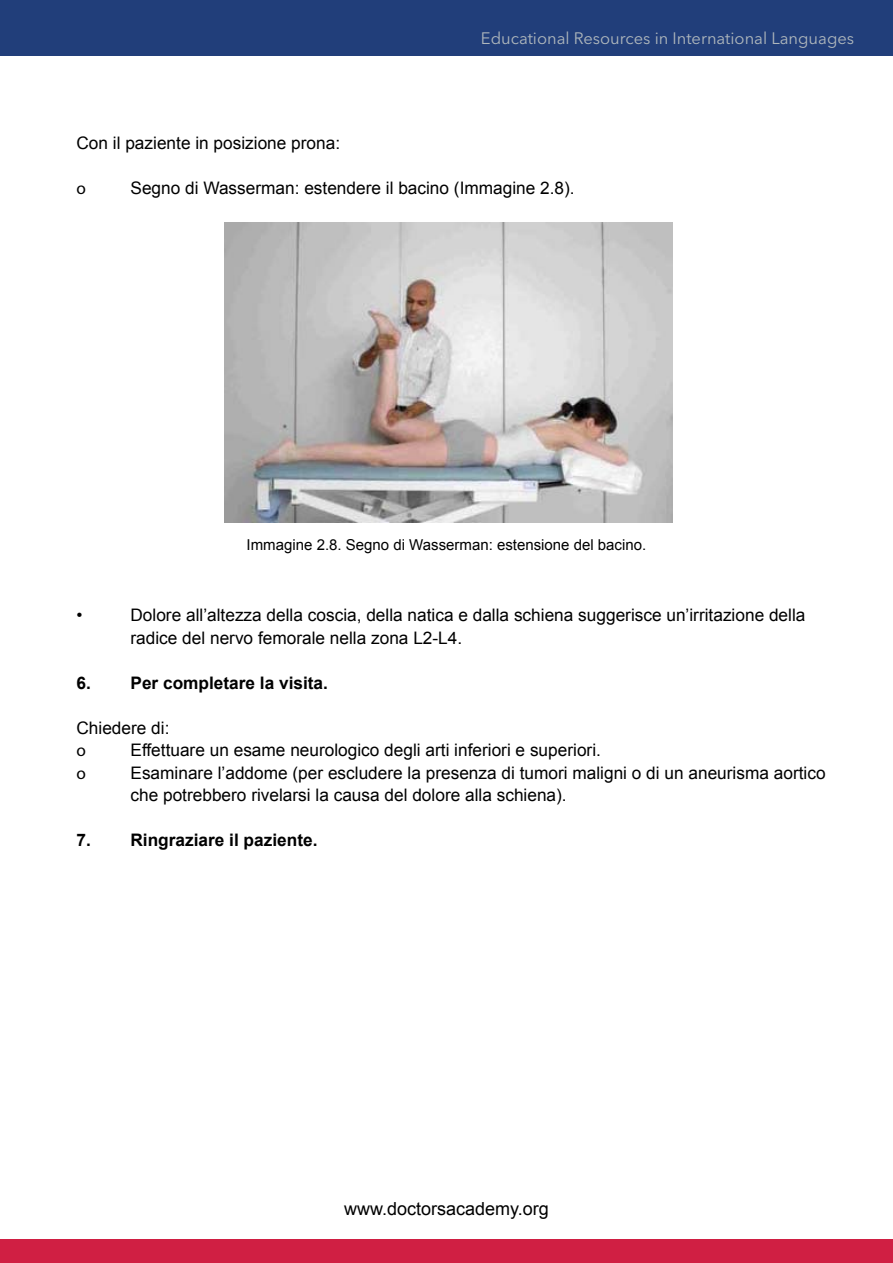
<style>
.page{position:relative;width:893px;height:1263px;background:#fff}
.page>*{position:absolute;margin:0;border:0;box-sizing:border-box;transform-origin:0 0}
.t1{font:18px "Arial";color:#000}
.t2{font:17.25px/22.5px "Arial";color:#000}
.t3{font:700 17.25px "Arial";color:#000}
.t4{font:17.25px "Myriad Pro";color:#000}
.t5{font:16.5px "Avenir Next LT Pro";color:#afb7bc}
.t6{font:15px "Arial";color:#000}
</style>
<div class="page">
<div style="left:0;top:0;width:893px;height:56px;background:#213e7a"></div>
<div style="left:0;top:1239px;width:893px;height:24px;background:#d01f43"></div>
<img style="left:225px;top:222px;width:447px;height:300px">
<p class="t5" style="left:481px;top:29px;width:375px">Educational Resources in International Languages</p>
<p class="t2" style="left:76px;top:132px;width:265px">Con il paziente in posizione prona:</p>
<p class="t4" style="left:76px;top:177px;width:11px">o</p>
<p class="t2" style="left:130px;top:177px;width:446px">Segno di Wasserman: estendere il bacino (Immagine 2.8).</p>
<p class="t6" style="left:247px;top:534px;width:401px">Immagine 2.8. Segno di Wasserman: estensione del bacino.</p>
<p class="t2" style="left:76px;top:604px;width:8px">•</p>
<p class="t2" style="left:130px;top:604px;width:676px">Dolore all’altezza della coscia, della natica e dalla schiena suggerisce un’irritazione della radice del nervo femorale nella zona L2-L4.</p>
<p class="t3" style="left:76px;top:671px;width:253px">6. Per completare la visita.</p>
<p class="t2" style="left:76px;top:717px;width:94px">Chiedere di:</p>
<p class="t4" style="left:76px;top:740px;width:11px">o</p>
<p class="t2" style="left:130px;top:739px;width:472px">Effettuare un esame neurologico degli arti inferiori e superiori.</p>
<p class="t4" style="left:76px;top:762px;width:11px">o</p>
<p class="t2" style="left:130px;top:762px;width:697px">Esaminare l’addome (per escludere la presenza di tumori maligni o di un aneurisma aortico che potrebbero rivelarsi la causa del dolore alla schiena).</p>
<p class="t3" style="left:76px;top:829px;width:242px">7. Ringraziare il paziente.</p>
<p class="t1" style="left:344px;top:1197px;width:206px">www.doctorsacademy.org</p>
</div>
